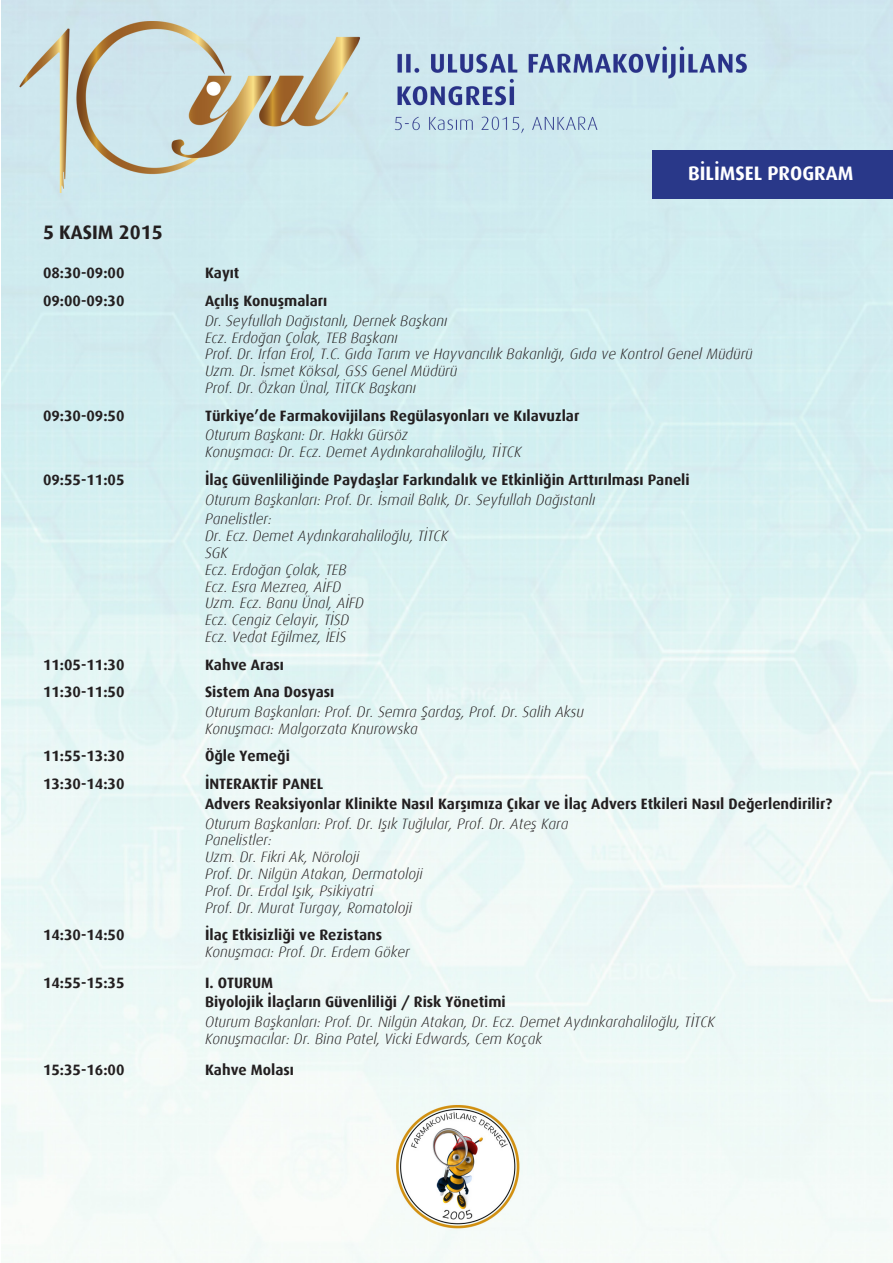
<style>
.page{position:relative;width:893px;height:1263px;background:#fff}
.page>*{position:absolute;margin:0;border:0;box-sizing:border-box;transform-origin:0 0}
.t1{font:700 19.5px "Dax";color:#fff}
.t2{font:700 19.5px "Dax";color:#231f20}
.t3{font:italic 300 15px/16.8px "Dax";color:#231f20}
.t4{font:700 15px/19.8px "Dax";color:#231f20}
</style>
<div class="page">
<img style="left:1px;top:0;width:892px;height:1263px">
<div style="left:652px;top:150px;width:241px;height:48px;background:#293889"></div>
<h1 class="t1" style="left:688px;top:161px;width:167px">BİLİMSEL PROGRAM</h1>
<h1 class="t2" style="left:43px;top:220px;width:121px">5 KASIM 2015</h1>
<p class="t4" style="left:43px;top:263px;width:83px">08:30-09:00</p>
<p class="t4" style="left:205px;top:263px;width:36px">Kayıt</p>
<p class="t4" style="left:43px;top:290px;width:83px">09:00-09:30</p>
<p class="t4" style="left:205px;top:290px;width:124px">Açılış Konuşmaları</p>
<p class="t3" style="left:205px;top:312px;width:549px">Dr. Seyfullah Dağıstanlı, Dernek Başkanı<br>Ecz. Erdoğan Çolak, TEB Başkanı<br>Prof. Dr. İrfan Erol, T.C. Gıda Tarım ve Hayvancılık Bakanlığı, Gıda ve Kontrol Genel Müdürü Uzm. Dr. İsmet Köksal, GSS Genel Müdürü<br>Prof. Dr. Özkan Ünal, TİTCK Başkanı</p>
<p class="t4" style="left:43px;top:405px;width:83px">09:30-09:50</p>
<p class="t4" style="left:205px;top:405px;width:376px">Türkiye’de Farmakovijilans Regülasyonları ve Kılavuzlar</p>
<p class="t3" style="left:205px;top:427px;width:318px">Oturum Başkanı: Dr. Hakkı Gürsöz<br>Konuşmacı: Dr. Ecz. Demet Aydınkarahaliloğlu, TİTCK</p>
<p class="t4" style="left:43px;top:469px;width:83px">09:55-11:05</p>
<p class="t4" style="left:205px;top:469px;width:486px">İlaç Güvenliliğinde Paydaşlar Farkındalık ve Etkinliğin Arttırılması Paneli</p>
<p class="t3" style="left:205px;top:489px;width:392px;line-height:19.8px">Oturum Başkanları: Prof. Dr. İsmail Balık, Dr. Seyfullah Dağıstanlı<br>Panelistler:</p>
<p class="t3" style="left:205px;top:527px;width:245px">Dr. Ecz. Demet Aydınkarahaliloğlu, TİTCK<br>SGK<br>Ecz. Erdoğan Çolak, TEB<br>Ecz. Esra Mezrea, AİFD<br>Uzm. Ecz. Banu Ünal, AİFD<br>Ecz. Cengiz Celayir, TİSD<br>Ecz. Vedat Eğilmez, İEİS</p>
<p class="t4" style="left:43px;top:654px;width:83px">11:05-11:30</p>
<p class="t4" style="left:205px;top:654px;width:80px">Kahve Arası</p>
<p class="t4" style="left:43px;top:682px;width:83px">11:30-11:50</p>
<p class="t4" style="left:205px;top:682px;width:131px">Sistem Ana Dosyası</p>
<p class="t3" style="left:205px;top:703px;width:380px">Oturum Başkanları: Prof. Dr. Semra Şardaş, Prof. Dr. Salih Aksu<br>Konuşmacı: Malgorzata Knurowska</p>
<p class="t4" style="left:43px;top:746px;width:83px">11:55-13:30</p>
<p class="t4" style="left:205px;top:746px;width:86px">Öğle Yemeği</p>
<p class="t4" style="left:43px;top:773px;width:83px">13:30-14:30</p>
<p class="t4" style="left:205px;top:773px;width:629px">İNTERAKTİF PANEL<br>Advers Reaksiyonlar Klinikte Nasıl Karşımıza Çıkar ve İlaç Advers Etkileri Nasıl Değerlendirilir?</p>
<p class="t3" style="left:205px;top:815px;width:365px">Oturum Başkanları: Prof. Dr. Işık Tuğlular, Prof. Dr. Ateş Kara Panelistler:<br>Uzm. Dr. Fikri Ak, Nöroloji<br>Prof. Dr. Nilgün Atakan, Dermatoloji<br>Prof. Dr. Erdal Işık, Psikiyatri<br>Prof. Dr. Murat Turgay, Romatoloji</p>
<p class="t4" style="left:43px;top:925px;width:83px">14:30-14:50</p>
<p class="t4" style="left:205px;top:925px;width:179px">İlaç Etkisizliği ve Rezistans</p>
<p class="t3" style="left:205px;top:943px;width:206px">Konuşmacı: Prof. Dr. Erdem Göker</p>
<p class="t4" style="left:43px;top:972px;width:83px">14:55-15:35</p>
<p class="t4" style="left:205px;top:972px;width:302px">I. OTURUM<br>Biyolojik İlaçların Güvenliliği / Risk Yönetimi</p>
<p class="t3" style="left:205px;top:1013px;width:511px">Oturum Başkanları: Prof. Dr. Nilgün Atakan, Dr. Ecz. Demet Aydınkarahaliloğlu, TİTCK<br>Konuşmacılar: Dr. Bina Patel, Vicki Edwards, Cem Koçak</p>
<p class="t4" style="left:43px;top:1059px;width:83px">15:35-16:00</p>
<p class="t4" style="left:205px;top:1059px;width:90px">Kahve Molası</p>
</div>
